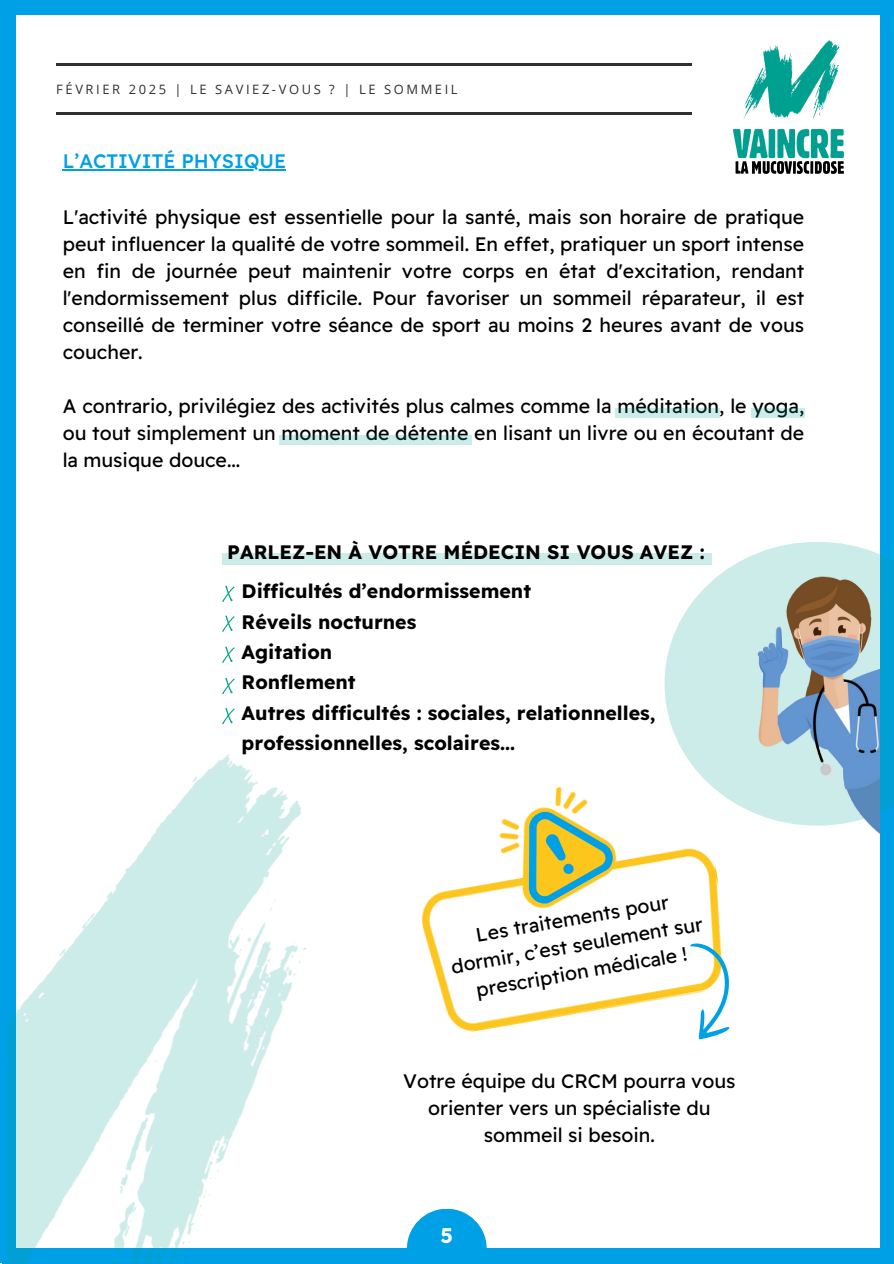
<style>
.page{position:relative;width:894px;height:1264px;background:#fff}
.page>*{position:absolute;margin:0;border:0;box-sizing:border-box;transform-origin:0 0}
.t1{font:700 21px "Readex Pro";color:#fff}
.t2{font:19.5px/27px "Readex Pro";color:#000;text-align:center}
.t3{font:700 19.5px/30.3px "Readex Pro";color:#000}
.t4{font:500 19.5px "Readex Pro";color:#00a0e6}
.t5{font:12.9px "Open Sans";letter-spacing:.2em;color:#303030}
</style>
<div class="page">
<hr style="left:56px;top:113px;width:635px;height:2px;background:#303030">
<hr style="left:56px;top:64px;width:635px;height:2px;background:#303030">
<img style="left:733px;top:40px;width:110px;height:133px">
<div style="left:4px;top:0;width:889px;height:15px;background:#00a0e6"></div>
<div style="left:0;top:0;width:16px;height:1263px;background:#00a0e6"></div>
<div style="left:2px;top:1247px;width:891px;height:16px;background:#00a0e6"></div>
<div style="left:879px;top:11px;width:14px;height:1252px;background:#00a0e6"></div>
<svg style="left:407px;top:1209px;width:79px;height:38px"></svg>
<svg style="left:879px;top:542px;width:14px;height:283px;background:#0aa1d6"></svg>
<img style="left:664px;top:542px;width:215px;height:291px">
<img style="left:421px;top:763px;width:315px;height:269px">
<svg style="left:496px;top:790px;width:123px;height:119px"></svg>
<svg style="left:666px;top:940px;width:70px;height:100px"></svg>
<img style="left:8px;top:754px;width:316px;height:509px">
<hr style="left:63px;top:169px;width:223px;height:1px;background:#00a0e6">
<div style="left:222px;top:553px;width:489px;height:12px;background:#ccece9"></div>
<svg style="left:222px;top:585px;width:12px;height:17px"></svg>
<svg style="left:222px;top:615px;width:12px;height:17px"></svg>
<svg style="left:222px;top:646px;width:12px;height:17px"></svg>
<svg style="left:222px;top:678px;width:12px;height:16px"></svg>
<svg style="left:222px;top:707px;width:12px;height:17px"></svg>
<div style="left:615px;top:408px;width:104px;height:9px;background:#ccece9"></div>
<div style="left:751px;top:408px;width:53px;height:9px;background:#ccece9"></div>
<div style="left:279px;top:435px;width:192px;height:9px;background:#ccece9"></div>
<p class="t5" style="left:56px;top:80px;width:403px">FÉVRIER 2025 | LE SAVIEZ-VOUS ? | LE SOMMEIL</p>
<p class="t4" style="left:63px;top:148px;width:225px">L’ACTIVITÉ PHYSIQUE</p>
<p class="t2" style="left:63px;top:203px;width:742px;text-align:justify">L'activité physique est essentielle pour la santé, mais son horaire de pratique peut influencer la qualité de votre sommeil. En effet, pratiquer un sport intense en fin de journée peut maintenir votre corps en état d'excitation, rendant l'endormissement plus difficile. Pour favoriser un sommeil réparateur, il est conseillé de terminer votre séance de sport au moins 2 heures avant de vous coucher.</p>
<p class="t2" style="left:63px;top:392px;width:742px;text-align:justify">A contrario, privilégiez des activités plus calmes comme la méditation, le yoga, ou tout simplement un moment de détente en lisant un livre ou en écoutant de la musique douce...</p>
<h1 class="t3" style="left:227px;top:536px;width:478px">PARLEZ-EN À VOTRE MÉDECIN SI VOUS AVEZ :</h1>
<h3 class="t3" style="left:241px;top:575px;width:415px">Difficultés d’endormissement<br>Réveils nocturnes<br>Agitation<br>Ronflement<br>Autres difficultés : sociales, relationnelles, professionnelles, scolaires...</h3>
<p class="t2" style="left:444px;top:926px;width:256px;rotate:-10deg">Les traitements pour dormir, c’est seulement sur prescription médicale !</p>
<p class="t2" style="left:403px;top:1067px;width:334px">Votre équipe du CRCM pourra vous orienter vers un spécialiste du sommeil si besoin.</p>
<p class="t1" style="left:440px;top:1221px;width:14px">5</p>
</div>
